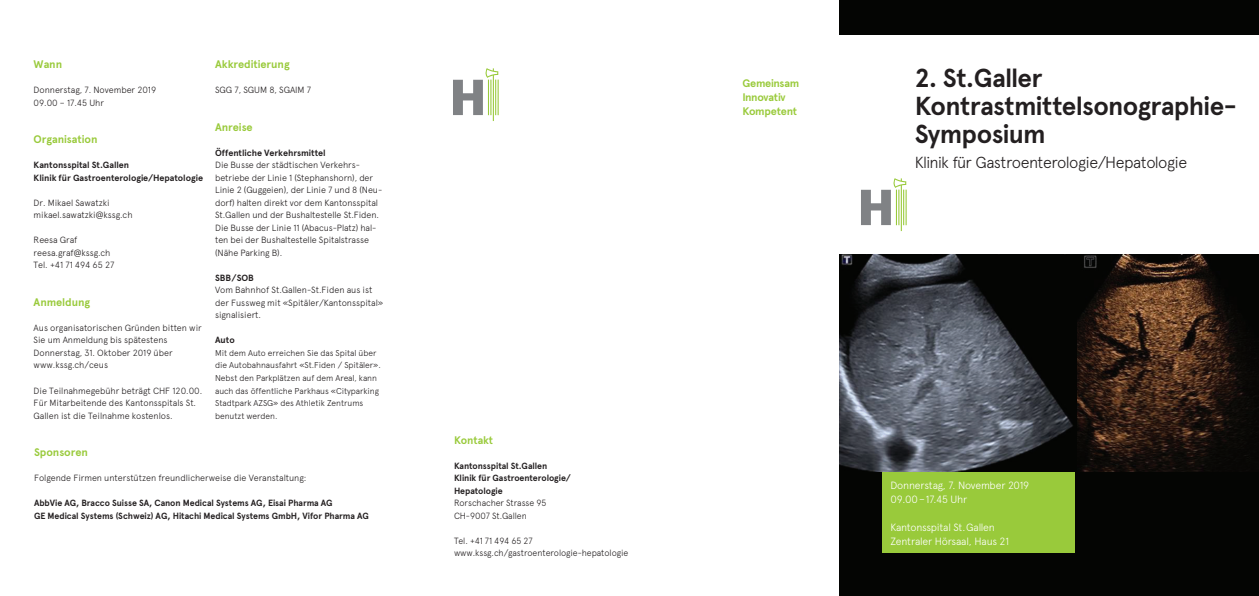
<style>
.page{position:relative;width:1259px;height:596px;background:#fff}
.page>*{position:absolute;margin:0;border:0;box-sizing:border-box;transform-origin:0 0}
.t1{font:700 26px/28px "Apercu";letter-spacing:-.025em;color:#231f20}
.t2{font:300 16px "Apercu";letter-spacing:-.035em;color:#231f20}
.t3{font:700 11px "Apercu";letter-spacing:-.005em;color:#99ca3b}
.t4{font:700 10.9px/13.7px "Apercu";letter-spacing:-.025em;color:#99ca3b}
.t5{font:300 10.5px/14px "Apercu";letter-spacing:-.02em;color:#fff}
.t6{font:300 9px/12.5px "Apercu";letter-spacing:-.005em;color:#231f20}
.t7{font:700 9px/12.5px "Apercu";letter-spacing:-.005em;color:#231f20}
.t8{font:300 8.5px/12.5px "Apercu";letter-spacing:-.005em;color:#231f20}
</style>
<div class="page">
<div style="left:839px;top:0;width:420px;height:53px;background:#040503"></div>
<img style="left:839px;top:254px;width:420px;height:218px">
<svg style="left:453px;top:68px;width:46px;height:53px"></svg>
<div style="left:833px;top:35px;width:426px;height:210px;background:#fff"></div>
<svg style="left:861px;top:178px;width:45px;height:53px"></svg>
<div style="left:839px;top:472px;width:420px;height:123px;background:#040503"></div>
<div style="left:882px;top:472px;width:192px;height:81px;background:#99ca3b"></div>
<p class="t3" style="left:34px;top:58px;width:30px">Wann</p>
<p class="t6" style="left:34px;top:83px;width:124px">Donnerstag, 7. November 2019<br>09.00 – 17.45 Uhr</p>
<p class="t3" style="left:34px;top:133px;width:65px">Organisation</p>
<p class="t7" style="left:34px;top:159px;width:171px">Kantonsspital St.Gallen<br>Klinik für Gastroenterologie/Hepatologie</p>
<p class="t6" style="left:34px;top:196px;width:100px">Dr. Mikael Sawatzki mikael.sawatzki@kssg.ch</p>
<p class="t6" style="left:34px;top:233px;width:82px">Reesa Graf reesa.graf@kssg.ch<br>Tel. +41 71 494 65 27</p>
<p class="t3" style="left:34px;top:295px;width:58px">Anmeldung</p>
<p class="t6" style="left:34px;top:321px;width:170px">Aus organisatorischen Gründen bitten wir<br>Sie um Anmeldung bis spätestens<br>Donnerstag, 31. Oktober 2019 über www.kssg.ch/ceus</p>
<p class="t6" style="left:34px;top:383px;width:170px">Die Teilnahmegebühr beträgt CHF 120.00.<br>Für Mitarbeitende des Kantonsspitals St.<br>Gallen ist die Teilnahme kostenlos.</p>
<p class="t3" style="left:215px;top:58px;width:76px">Akkreditierung</p>
<p class="t6" style="left:215px;top:83px;width:98px">SGG 7, SGUM 8, SGAIM 7</p>
<p class="t3" style="left:215px;top:120px;width:39px">Anreise</p>
<p class="t7" style="left:215px;top:146px;width:112px">Öffentliche Verkehrsmittel</p>
<p class="t6" style="left:215px;top:158px;width:169px">Die Busse der städtischen Verkehrs&shy;betriebe der Linie 1 (Stephanshorn), der Linie 2 (Guggeien), der Linie 7 und 8 (Neu&shy;dorf) halten direkt vor dem Kantonsspital St.Gallen und der Bushaltestelle St.Fiden.<br>Die Busse der Linie 11 (Abacus-Platz) hal&shy;ten bei der Bushaltestelle Spitalstrasse (Nähe Parking B).</p>
<p class="t7" style="left:215px;top:271px;width:40px">SBB/SOB</p>
<p class="t6" style="left:215px;top:283px;width:170px">Vom Bahnhof St.Gallen-St.Fiden aus ist der Fussweg mit «Spitäler/Kantonsspital» signalisiert.</p>
<p class="t7" style="left:215px;top:334px;width:21px">Auto</p>
<p class="t8" style="left:215px;top:346px;width:167px">Mit dem Auto erreichen Sie das Spital über die Autobahnausfahrt «St.Fiden / Spitäler».<br>Nebst den Parkplätzen auf dem Areal, kann auch das öffentliche Parkhaus «Cityparking Stadtpark AZSG» des Athletik Zentrums benutzt werden.</p>
<p class="t3" style="left:34px;top:445px;width:55px">Sponsoren</p>
<p class="t6" style="left:34px;top:471px;width:274px">Folgende Firmen unterstützen freundlicherweise die Veranstaltung:</p>
<p class="t7" style="left:34px;top:496px;width:336px">AbbVie AG, Bracco Suisse SA, Canon Medical Systems AG, Eisai Pharma AG<br>GE Medical Systems (Schweiz) AG, Hitachi Medical Systems GmbH, Vifor Pharma AG</p>
<p class="t3" style="left:454px;top:433px;width:41px">Kontakt</p>
<p class="t7" style="left:454px;top:459px;width:118px">Kantonsspital St.Gallen<br>Klinik für Gastroenterologie/<br>Hepatologie</p>
<p class="t6" style="left:454px;top:496px;width:94px">Rorschacher Strasse 95<br>CH-9007 St.Gallen</p>
<p class="t6" style="left:454px;top:533px;width:176px">Tel. +41 71 494 65 27 www.kssg.ch/gastroenterologie-hepatologie</p>
<p class="t4" style="left:742px;top:77px;width:58px">Gemeinsam<br>Innovativ<br>Kompetent</p>
<h1 class="t1" style="left:914px;top:64px;width:324px">2. St.Galler<br>Kontrastmittelsonographie-<br>Symposium</h1>
<h2 class="t2" style="left:914px;top:153px;width:274px">Klinik für Gastroenterologie/Hepatologie</h2>
<p class="t5" style="left:890px;top:477px;width:140px">Donnerstag, 7. November 2019<br>09.00 – 17.45 Uhr</p>
<p class="t5" style="left:890px;top:519px;width:120px">Kantonsspital St.Gallen<br>Zentraler Hörsaal, Haus 21</p>
</div>
